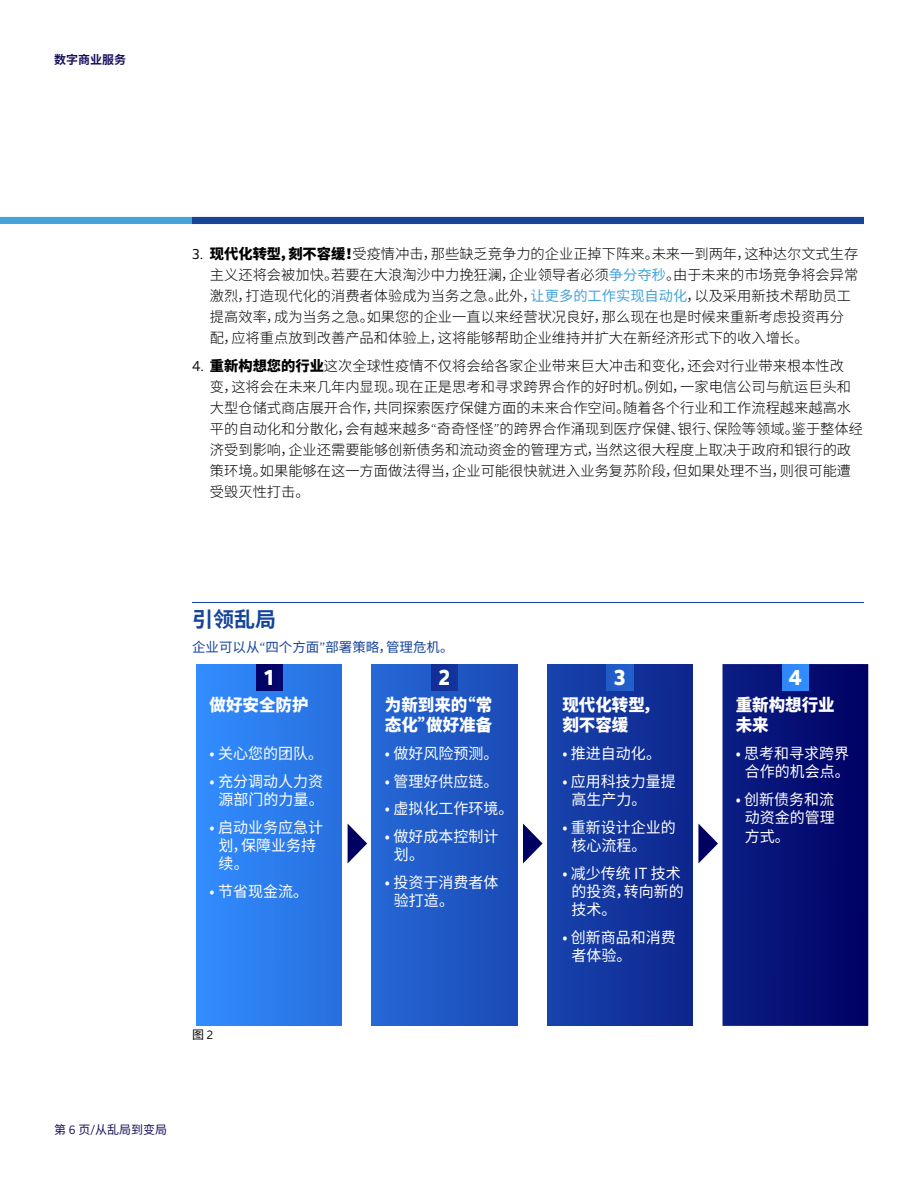
<style>
.page{position:relative;width:918px;height:1188px;background:#fff}
.page>*{position:absolute;margin:0;border:0;box-sizing:border-box;transform-origin:0 0}
.t1{font:800 21.45px "Cognizant Sans";color:#fff}
.t2{font:700 21px "Noto Sans CJ Ksc";color:#164499}
.t3{font:900 16.8px/20.2px "Noto Sans CJ Ksc";color:#fff}
.t4{font:15.3px/18.5px "Noto Sans CJ Ksc";color:#fff}
.t5{font:300 14.25px/21px "Noto Sans CJ Ksc";color:#000}
.t6{font:13.5px "Noto Sans CJ Ksc";color:#164499}
.t7{font:12px "Noto Sans CJ Ksc";color:#17105b}
.t8{font:700 12px "Noto Sans CJ Ksc";color:#17105b}
.t9{font:12px "Noto Sans CJ Ksc";color:#000}
.s1{font-family:"Cognizant Sans";font-weight:400}
.s2{font-weight:900}
.s3{font-weight:400;color:#44a3db}
.s4{font-family:"Cognizant Sans"}
</style>
<div class="page">
<div style="left:192px;top:217px;width:672px;height:7px;background:#164499"></div>
<div style="left:0;top:217px;width:192px;height:7px;background:#44a3db"></div>
<div style="left:196px;top:664px;width:146px;height:362px;background:linear-gradient(to right,#328dff,#276fde)"></div>
<div style="left:256px;top:664px;width:26px;height:27px;background:#020468"></div>
<div style="left:372px;top:664px;width:145px;height:362px;background:linear-gradient(to right,#2568d6,#1a4ab5)"></div>
<div style="left:547px;top:664px;width:146px;height:362px;background:linear-gradient(to right,#1843ae,#0d258c)"></div>
<svg style="left:722px;top:664px;width:146px;height:362px;background:#061074"></svg>
<svg style="left:348px;top:824px;width:19px;height:39px"></svg>
<svg style="left:523px;top:824px;width:20px;height:39px"></svg>
<svg style="left:698px;top:824px;width:20px;height:39px"></svg>
<div style="left:431px;top:664px;width:27px;height:27px;background:#113199"></div>
<div style="left:607px;top:664px;width:26px;height:27px;background:#215dca"></div>
<div style="left:782px;top:664px;width:26px;height:27px;background:#318afb"></div>
<hr style="left:192px;top:602px;width:672px;height:1px;background:#164499">
<p class="t8" style="left:54px;top:52px;width:73px">数字商业服务</p>
<p class="t5" style="left:210px;top:244px;width:650px;text-indent:-18px"><span class="s1">3.</span> <span class="s2">现代化转型，刻不容缓！</span>受疫情冲击，那些缺乏竞争力的企业正掉下阵来。未来一到两年，这种达尔文式生存主义还将会被加快。若要在大浪淘沙中力挽狂澜，企业领导者必须<span class="s3">争分夺秒</span>。由于未来的市场竞争将会异常激烈，打造现代化的消费者体验成为当务之急。此外，<span class="s3">让更多的工作实现自动化</span>，以及采用新技术帮助员工提高效率，成为当务之急。如果您的企业一直以来经营状况良好，那么现在也是时候来重新考虑投资再分配，应将重点放到改善产品和体验上，这将能够帮助企业维持并扩大在新经济形式下的收入增长。</p>
<p class="t5" style="left:210px;top:356px;width:655px;text-indent:-18px"><span class="s1">4.</span> <span class="s2">重新构想您的行业</span>这次全球性疫情不仅将会给各家企业带来巨大冲击和变化，还会对行业带来根本性改<br>变，这将会在未来几年内显现。现在正是思考和寻求跨界合作的好时机。例如，一家电信公司与航运巨头和大型仓储式商店展开合作，共同探索医疗保健方面的未来合作空间。随着各个行业和工作流程越来越高水平的自动化和分散化，会有越来越多<span class="s4">“</span>奇奇怪怪<span class="s4">”</span>的跨界合作涌现到医疗保健、银行、保险等领域。鉴于整体经济受到影响，企业还需要能够创新债务和流动资金的管理方式，当然这很大程度上取决于政府和银行的政策环境。如果能够在这一方面做法得当，企业可能很快就进入业务复苏阶段，但如果处理不当，则很可能遭受毁灭性打击。</p>
<h2 class="t2" style="left:192px;top:607px;width:85px">引领乱局</h2>
<p class="t6" style="left:192px;top:640px;width:263px">企业可以从<span class="s4">“</span>四个方面<span class="s4">”</span>部署策略，管理危机。</p>
<h1 class="t1" style="left:264px;top:663px;width:12px">1</h1>
<h1 class="t1" style="left:439px;top:663px;width:13px">2</h1>
<h1 class="t1" style="left:614px;top:663px;width:14px">3</h1>
<h1 class="t1" style="left:789px;top:663px;width:15px">4</h1>
<p class="t3" style="left:210px;top:695px;width:101px">做好安全防护</p>
<p class="t4" style="left:210px;top:744px;width:115px">• 关心您的团队。</p>
<p class="t4" style="left:210px;top:772px;width:116px;text-align:center">• 充分调动人力资源部门的力量。</p>
<p class="t4" style="left:219px;top:818px;width:106px;text-indent:-9px">• 启动业务应急计划，保障业务持续。</p>
<p class="t4" style="left:210px;top:882px;width:100px">• 节省现金流。</p>
<p class="t9" style="left:192px;top:1028px;width:23px">图 <span class="s4">2</span></p>
<p class="t3" style="left:385px;top:695px;width:109px">为新到来的“常态化”做好准备</p>
<p class="t4" style="left:385px;top:744px;width:115px">• 做好风险预测。</p>
<p class="t4" style="left:385px;top:772px;width:115px">• 管理好供应链。</p>
<p class="t4" style="left:385px;top:800px;width:130px">• 虚拟化工作环境。</p>
<p class="t4" style="left:394px;top:827px;width:106px;text-indent:-9px">• 做好成本控制计划。</p>
<p class="t4" style="left:394px;top:873px;width:106px;text-indent:-9px">• 投资于消费者体验打造。</p>
<p class="t3" style="left:562px;top:695px;width:98px">现代化转型，刻不容缓</p>
<p class="t4" style="left:562px;top:744px;width:100px">• 推进自动化。</p>
<p class="t4" style="left:571px;top:772px;width:106px;text-indent:-9px">• 应用科技力量提高生产力。</p>
<p class="t4" style="left:571px;top:818px;width:106px;text-indent:-9px">• 重新设计企业的核心流程。</p>
<p class="t4" style="left:571px;top:864px;width:114px;text-indent:-9px">• 减少传统 IT 技术的投资，转向新的技术。</p>
<p class="t4" style="left:571px;top:928px;width:106px;text-indent:-9px">• 创新商品和消费者体验。</p>
<p class="t3" style="left:736px;top:695px;width:101px">重新构想行业未来</p>
<p class="t4" style="left:736px;top:744px;width:116px;text-align:center">• 思考和寻求跨界合作的机会点。</p>
<p class="t4" style="left:745px;top:790px;width:92px;text-align:justify;text-indent:-9px">• 创新债务和流动资金的管理方式。</p>
<p class="t7" style="left:54px;top:1123px;width:115px">第 <span class="s4">6</span> 页<span class="s4">/</span>从乱局到变局</p>
</div>
